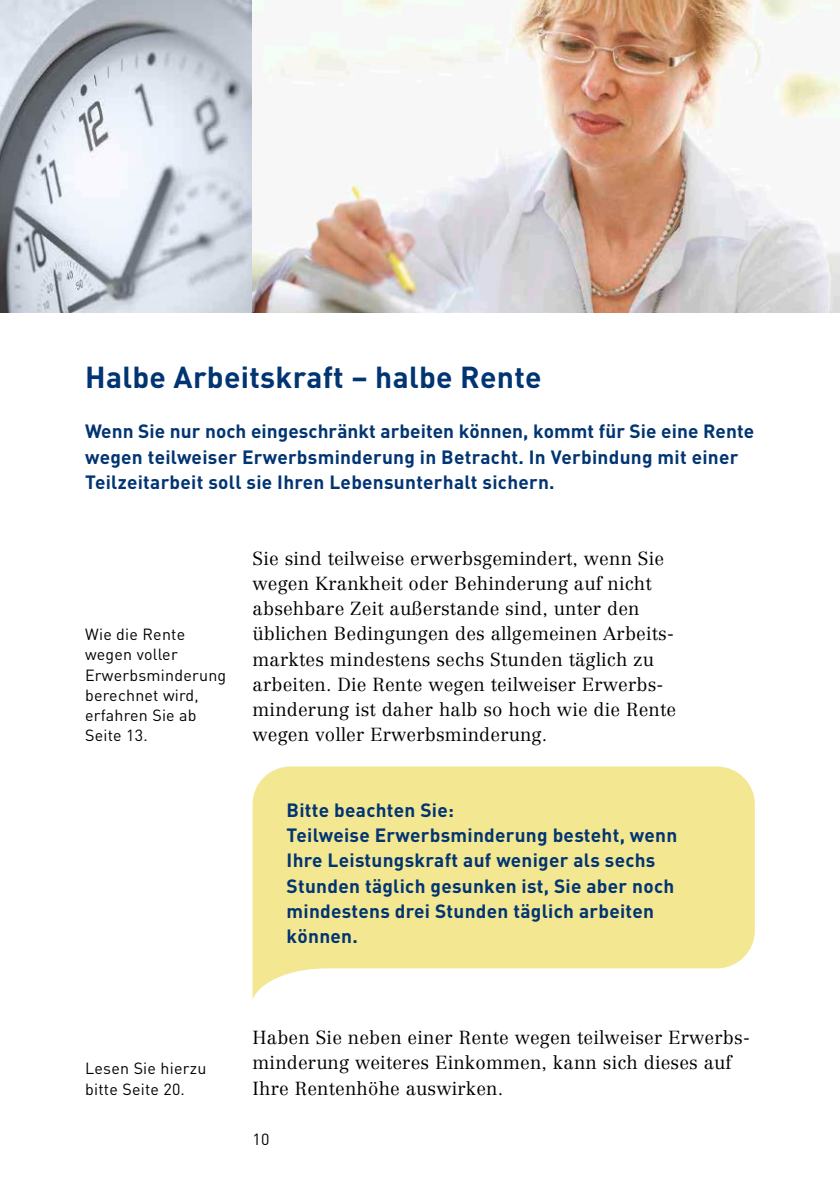
<style>
.page{position:relative;width:840px;height:1191px;background:#fff}
.page>*{position:absolute;margin:0;border:0;box-sizing:border-box;transform-origin:0 0}
.t1{font:700 30px "DIN";letter-spacing:.01em;color:#003472}
.t2{font:700 19px/25.2px "DIN";letter-spacing:.015em;color:#003472}
.t3{font:300 18.6px/25.2px "Centennial LT Pro";letter-spacing:.01em;color:#000}
.t4{font:16px/20.2px "DIN";letter-spacing:.015em;color:#000}
</style>
<div class="page">
<svg style="left:252px;top:766px;width:502px;height:233px;background:#f4eaa0"></svg>
<img style="left:0;top:0;width:839px;height:312px">
<h2 class="t1" style="left:85px;top:357px;width:458px">Halbe Arbeitskraft – halbe Rente</h2>
<p class="t2" style="left:85px;top:418px;width:670px">Wenn Sie nur noch eingeschränkt arbeiten können, kommt für Sie eine Rente wegen teilweiser Erwerbsminderung in Betracht. In Verbindung mit einer<br>Teilzeitarbeit soll sie Ihren Lebensunterhalt sichern.</p>
<p class="t4" style="left:85px;top:624px;width:143px">Wie die Rente wegen voller<br>Erwerbsminderung berechnet wird, erfahren Sie ab<br>Seite 13.</p>
<p class="t3" style="left:252px;top:545px;width:425px">Sie sind teilweise erwerbsgemindert, wenn Sie wegen Krankheit oder Behinderung auf nicht absehbare Zeit außerstande sind, unter den üblichen Bedingungen des allgemeinen Arbeits&shy;marktes mindestens sechs Stunden täglich zu arbeiten. Die Rente wegen teilweiser Erwerbs&shy;minderung ist daher halb so hoch wie die Rente wegen voller Erwerbsminderung.</p>
<p class="t2" style="left:286px;top:796px;width:169px">Bitte beachten Sie:</p>
<p class="t2" style="left:286px;top:822px;width:392px">Teilweise Erwerbsminderung besteht, wenn Ihre Leistungskraft auf weniger als sechs Stunden täglich gesunken ist, Sie aber noch mindestens drei Stunden täglich arbeiten können.</p>
<p class="t4" style="left:85px;top:1058px;width:123px">Lesen Sie hierzu bitte Seite 20.</p>
<p class="t3" style="left:252px;top:1025px;width:498px">Haben Sie neben einer Rente wegen teilweiser Erwerbs&shy;minderung weiteres Einkommen, kann sich dieses auf<br>Ihre Rentenhöhe auswirken.</p>
<p class="t4" style="left:252px;top:1128px;width:18px">10</p>
</div>
